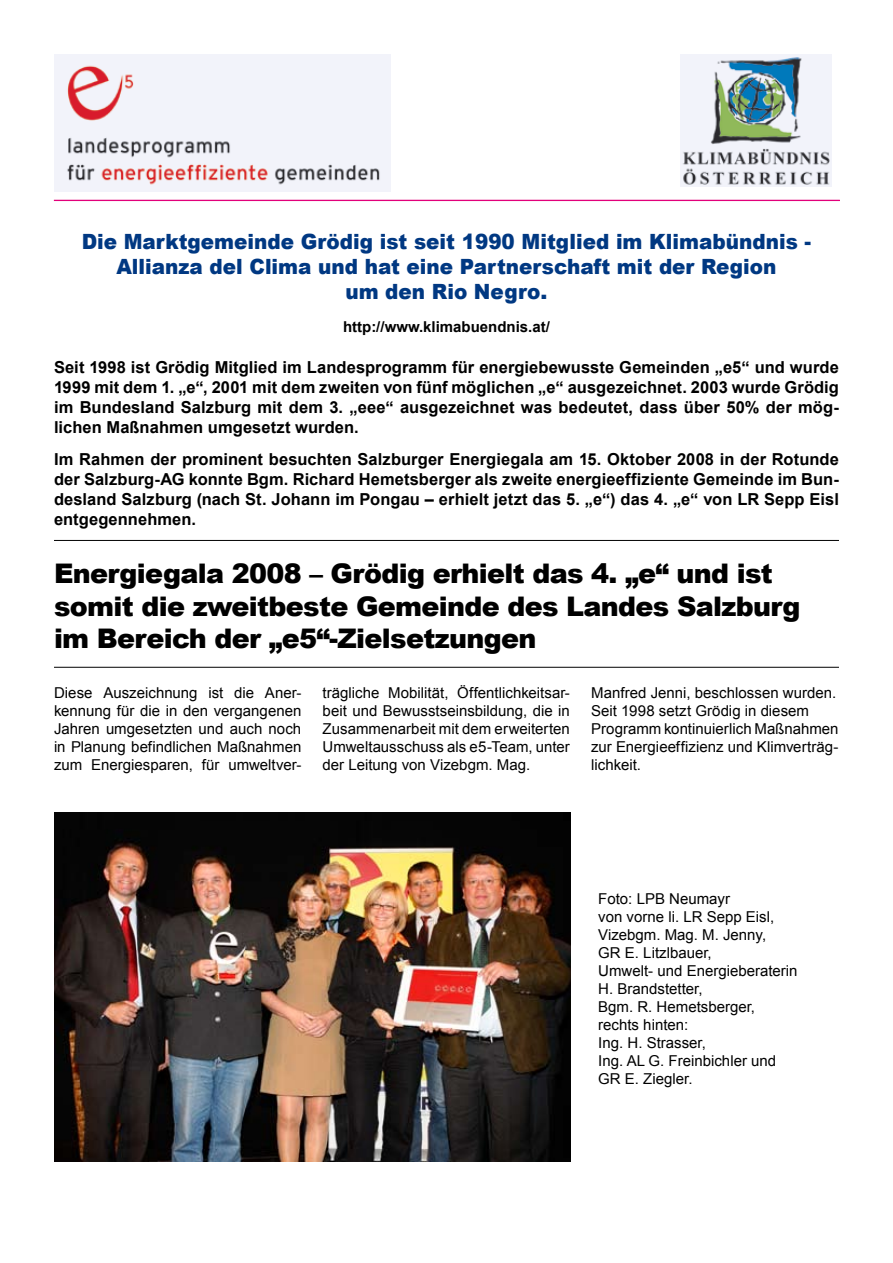
<style>
.page{position:relative;width:893px;height:1263px;background:#fff}
.page>*{position:absolute;margin:0;border:0;box-sizing:border-box;transform-origin:0 0}
.t1{font:900 27px/32.4px "Arial";letter-spacing:-.025em;color:#000}
.t2{font:900 21px/25.2px "Arial";color:#003882;text-align:center;scale:.95 1}
.t3{font:700 16.5px/19.8px "Arial";letter-spacing:.005em;color:#000;text-align:justify}
.t4{font:15px/18px "Arial";color:#000;text-align:justify}
.t5{font:700 15px "Arial";color:#000}
</style>
<div class="page">
<hr style="left:54px;top:540px;width:785px;height:1px;background:#000">
<hr style="left:54px;top:667px;width:785px;height:1px;background:#000">
<div style="left:54px;top:200px;width:786px;height:1px;border:1px solid #e2007a"></div>
<img style="left:54px;top:812px;width:516px;height:350px">
<img style="left:54px;top:54px;width:337px;height:137px">
<img style="left:680px;top:54px;width:152px;height:133px">
<h2 class="t2" style="left:82px;top:228px;width:769px">Die Marktgemeinde Grödig ist seit 1990 Mitglied im Klimabündnis -<br>Allianza del Clima und hat eine Partnerschaft mit der Region<br>um den Rio Negro.</h2>
<p class="t5" style="left:343px;top:317px;width:208px">http://www.klimabuendnis.at/</p>
<p class="t3" style="left:54px;top:358px;width:786px">Seit 1998 ist Grödig Mitglied im Landesprogramm für energiebewusste Gemeinden „e5“ und wurde 1999 mit dem 1. „e“, 2001 mit dem zweiten von fünf möglichen „e“ ausgezeichnet. 2003 wurde Grödig im Bundesland Salzburg mit dem 3. „eee“ ausgezeichnet was bedeutet, dass über 50% der mög&shy;lichen Maßnahmen umgesetzt wurden.</p>
<p class="t3" style="left:54px;top:450px;width:786px">Im Rahmen der prominent besuchten Salzburger Energiegala am 15. Oktober 2008 in der Rotunde der Salzburg-AG konnte Bgm. Richard Hemetsberger als zweite energieeffiziente Gemeinde im Bun&shy;desland Salzburg (nach St. Johann im Pongau – erhielt jetzt das 5. „e“) das 4. „e“ von LR Sepp Eisl entgegennehmen.</p>
<h1 class="t1" style="left:54px;top:557px;width:748px">Energiegala 2008 – Grödig erhielt das 4. „e“ und ist somit die zweitbeste Gemeinde des Landes Salzburg im Bereich der „e5“-Zielsetzungen</h1>
<p class="t4" style="left:54px;top:683px;width:249px">Diese Auszeichnung ist die Aner&shy;kennung für die in den vergangenen Jahren umgesetzten und auch noch in Planung befindlichen Maßnahmen zum Energiesparen, für umweltver-</p>
<p class="t4" style="left:323px;top:683px;width:249px">trägliche Mobilität, Öffentlichkeitsar&shy;beit und Bewusstseinsbildung, die in Zusammenarbeit mit dem erweiterten Umweltausschuss als e5-Team, unter der Leitung von Vizebgm. Mag.</p>
<p class="t4" style="left:591px;top:683px;width:249px;text-align:left">Manfred Jenni, beschlossen wurden.<br>Seit 1998 setzt Grödig in diesem<br>Programm kontinuierlich Maßnahmen zur Energieeffizienz und Klimverträg&shy;lichkeit.</p>
<p class="t4" style="left:598px;top:890px;width:201px;text-align:left">Foto: LPB Neumayr<br>von vorne li. LR Sepp Eisl,<br>Vizebgm. Mag. M. Jenny,<br>GR E. Litzlbauer,<br>Umwelt- und Energieberaterin<br>H. Brandstetter,<br>Bgm. R. Hemetsberger, rechts hinten:<br>Ing. H. Strasser,<br>Ing. AL G. Freinbichler und<br>GR E. Ziegler.</p>
</div>
